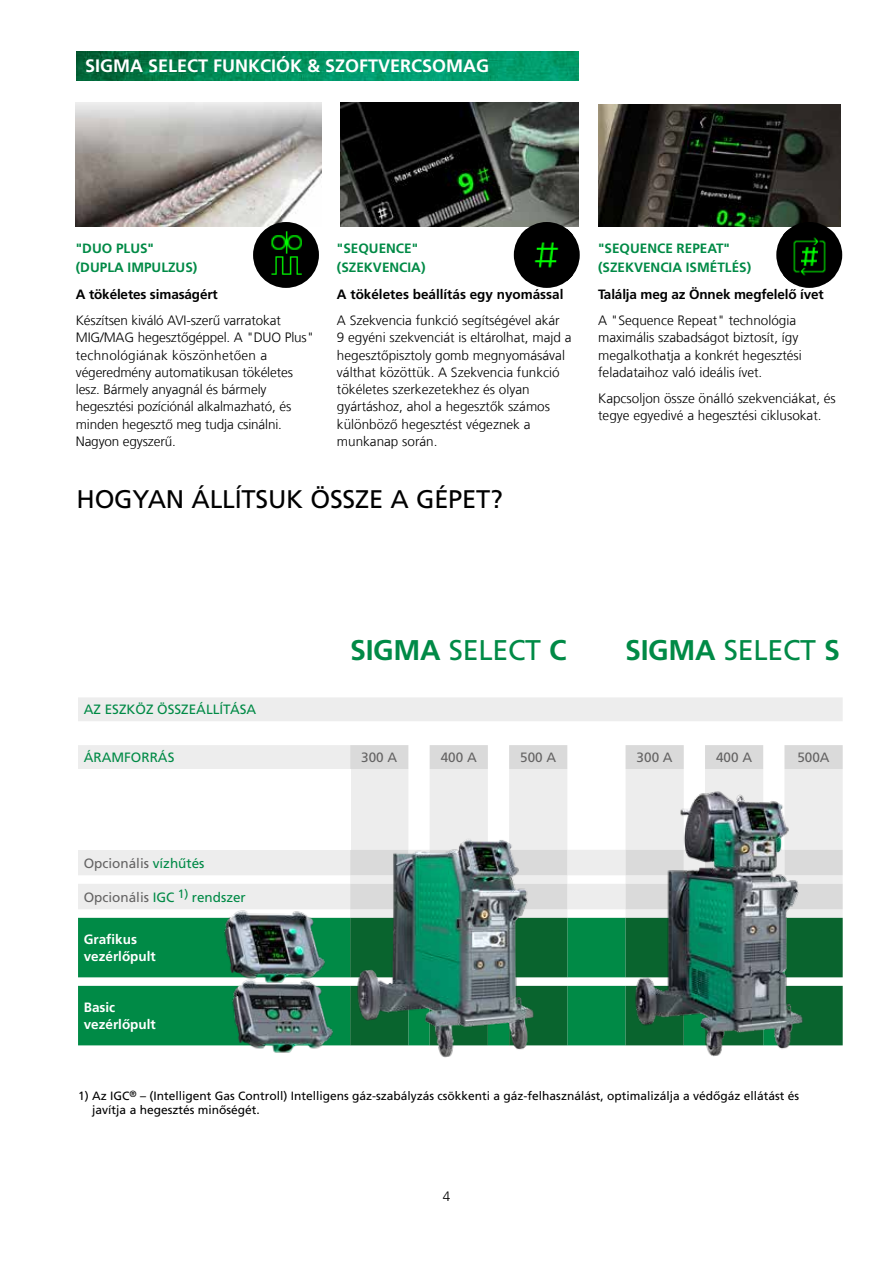
<style>
.page{position:relative;width:893px;height:1263px;background:#fff}
.page>*{position:absolute;margin:0;border:0;box-sizing:border-box;transform-origin:0 0}
.t1{font:700 28.5px "Frutiger LT Pro";letter-spacing:-.01em;color:#008a46}
.t2{font:25.5px "Frutiger LT Pro";letter-spacing:-.01em;color:#000}
.t3{font:700 18px "Frutiger LT Pro";color:#fff}
.t4{font:300 13.5px/17.2px "Frutiger LT Com";color:#000}
.t5{font:700 13.5px/18.8px "Frutiger LT Pro";color:#008a46}
.t6{font:700 13.5px "Frutiger LT Pro";letter-spacing:-.01em;color:#000}
.t7{font:13.5px "Frutiger LT Pro";color:#008a46}
.t8{font:13.5px "Frutiger LT Pro";color:#646363}
.t9{font:700 13.5px/17.2px "Frutiger LT Pro";color:#fff}
.t10{font:12px/14.4px "Frutiger LT Pro";color:#000}
.s1{font-weight:400}
.s2{color:#008a46}
.s3{color:#646363}
</style>
<div class="page">
<img style="left:77px;top:51px;width:502px;height:30px">
<svg style="left:78px;top:697px;width:765px;height:221px;fill:#ededed"></svg>
<svg style="left:350px;top:745px;width:493px;height:164px"></svg>
<div style="left:78px;top:769px;width:272px;height:81px;background:#fff"></div>
<svg style="left:78px;top:918px;width:272px;height:127px;background:#109151"></svg>
<svg style="left:350px;top:918px;width:493px;height:127px;background:#177e47"></svg>
<img style="left:631px;top:787px;width:176px;height:270px">
<img style="left:354px;top:788px;width:184px;height:270px">
<img style="left:224px;top:973px;width:113px;height:80px">
<img style="left:216px;top:903px;width:113px;height:84px">
<img style="left:76px;top:103px;width:245px;height:123px">
<img style="left:253px;top:222px;width:66px;height:66px;border-radius:33px">
<img style="left:341px;top:102px;width:238px;height:124px">
<img style="left:598px;top:104px;width:243px;height:122px">
<div style="left:776px;top:222px;width:66px;height:66px;background:#000;border-radius:50%"></div>
<img style="left:783px;top:231px;width:52px;height:51px">
<div style="left:514px;top:222px;width:66px;height:66px;background:#000;border-radius:50%"></div>
<img style="left:521px;top:229px;width:52px;height:52px">
<h3 class="t3" style="left:85px;top:55px;width:406px">SIGMA SELECT FUNKCIÓK &amp; SZOFTVERCSOMAG</h3>
<p class="t5" style="left:76px;top:239px;width:123px">"DUO PLUS" (DUPLA IMPULZUS)</p>
<p class="t6" style="left:76px;top:287px;width:143px">A tökéletes simaságért</p>
<p class="t4" style="left:76px;top:312px;width:240px">Készítsen kiváló AVI-szerű varratokat MIG/MAG hegesztőgéppel. A "DUO Plus" technológiának köszönhetően a végeredmény automatikusan tökéletes lesz. Bármely anyagnál és bármely hegesztési pozíciónál alkalmazható, és minden hegesztő meg tudja csinálni.<br>Nagyon egyszerű.</p>
<p class="t5" style="left:337px;top:239px;width:90px">"SEQUENCE" (SZEKVENCIA)</p>
<p class="t6" style="left:337px;top:287px;width:228px">A tökéletes beállítás egy nyomással</p>
<p class="t4" style="left:337px;top:312px;width:236px">A Szekvencia funkció segítségével akár<br>9 egyéni szekvenciát is eltárolhat, majd a hegesztőpisztoly gomb megnyomásával válthat közöttük. A Szekvencia funkció tökéletes szerkezetekhez és olyan gyártáshoz, ahol a hegesztők számos különböző hegesztést végeznek a munkanap során.</p>
<h2 class="t2" style="left:77px;top:484px;width:428px">HOGYAN ÁLLÍTSUK ÖSSZE A GÉPET?</h2>
<p class="t5" style="left:598px;top:239px;width:155px">"SEQUENCE REPEAT" (SZEKVENCIA ISMÉTLÉS)</p>
<p class="t6" style="left:598px;top:287px;width:227px">Találja meg az Önnek megfelelő ívet</p>
<p class="t4" style="left:598px;top:312px;width:205px">A "Sequence Repeat" technológia maximális szabadságot biztosít, így megalkothatja a konkrét hegesztési feladataihoz való ideális ívet.</p>
<p class="t4" style="left:598px;top:389px;width:239px">Kapcsoljon össze önálló szekvenciákat, és tegye egyedivé a hegesztési ciklusokat.</p>
<h1 class="t1" style="left:350px;top:633px;width:218px">SIGMA <span class="s1">SELECT</span> C</h1>
<h1 class="t1" style="left:625px;top:633px;width:216px">SIGMA <span class="s1">SELECT</span> S</h1>
<p class="t7" style="left:84px;top:702px;width:174px">AZ ESZKÖZ ÖSSZEÁLLÍTÁSA</p>
<p class="t7" style="left:84px;top:749px;width:92px">ÁRAMFORRÁS</p>
<p class="t8" style="left:361px;top:749px;width:38px">300 A</p>
<p class="t8" style="left:441px;top:749px;width:38px">400 A</p>
<p class="t8" style="left:520px;top:749px;width:38px">500 A</p>
<p class="t8" style="left:637px;top:749px;width:38px">300 A</p>
<p class="t8" style="left:716px;top:749px;width:38px">400 A</p>
<p class="t8" style="left:797px;top:749px;width:34px">500A</p>
<p class="t8" style="left:84px;top:855px;width:122px">Opcionális <span class="s2">vízhűtés</span></p>
<p class="t7" style="left:84px;top:889px;width:164px"><span class="s3">Opcionális</span> IGC <sup>1)</sup> rendszer</p>
<p class="t9" style="left:84px;top:931px;width:74px">Grafikus vezérlőpult</p>
<p class="t9" style="left:84px;top:999px;width:74px">Basic vezérlőpult</p>
<p class="t10" style="left:92px;top:1088px;width:708px;text-indent:-14px">1) Az IGC<sup>®</sup> – (Intelligent Gas Controll) Intelligens gáz-szabályzás csökkenti a gáz-felhasználást, optimalizálja a védőgáz ellátást és javítja a hegesztés minőségét.</p>
<p class="t4" style="left:443px;top:1187px;width:9px">4</p>
</div>
